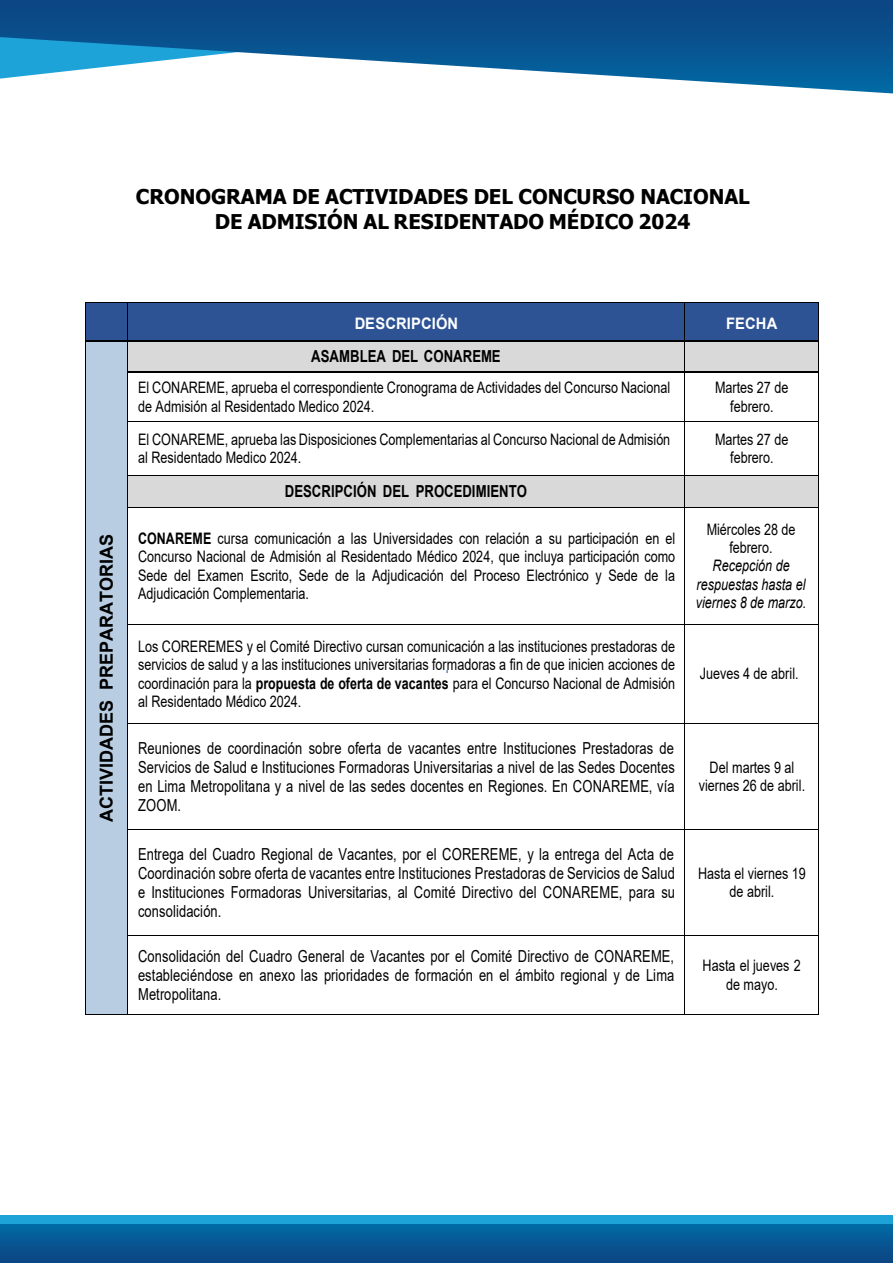
<style>
.page{position:relative;width:893px;height:1263px;background:#fff}
.page>*{position:absolute;margin:0;border:0;box-sizing:border-box;transform-origin:0 0}
.t1{font:700 20.4px/24.5px "Tahoma";letter-spacing:-.005em;color:#000}
.t2{font:700 18px "Arial";color:#000}
.t3{font:16.5px/19px "Arial";letter-spacing:.015em;color:#000;text-align:justify;scale:.78 1}
.t4{font:700 16.5px "Arial";color:#000;scale:.8 1}
.t5{font:15.9px/18.5px "Arial";color:#000;text-align:center;scale:.79 1}
.t6{font:italic 15.9px/18.6px "Arial";color:#000;text-align:center;scale:.79 1}
.t7{font:700 15.9px "Arial";letter-spacing:.01em;color:#fff;scale:.93 1}
.s1{font-weight:700}
</style>
<div class="page">
<div style="left:0;top:1215px;width:893px;height:40px;background:#1da3d8"></div>
<div style="left:0;top:1225px;width:893px;height:38px;background:linear-gradient(to bottom,#0169a3,#0d4583)"></div>
<svg style="left:0;top:0;width:893px;height:93px"></svg>
<div style="left:86px;top:303px;width:41px;height:37px;background:#2e5395"></div>
<div style="left:128px;top:303px;width:556px;height:37px;background:#2e5395"></div>
<div style="left:685px;top:303px;width:133px;height:37px;background:#2e5395"></div>
<hr style="left:86px;top:302px;width:41px;height:1px;background:#000">
<hr style="left:128px;top:302px;width:556px;height:1px;background:#000">
<hr style="left:685px;top:302px;width:133px;height:1px;background:#000">
<hr style="left:85px;top:303px;width:1px;height:37px;background:#000">
<hr style="left:127px;top:303px;width:1px;height:37px;background:#000">
<hr style="left:684px;top:303px;width:1px;height:37px;background:#000">
<hr style="left:818px;top:303px;width:1px;height:37px;background:#000">
<div style="left:86px;top:341px;width:41px;height:673px;background:#b8cce2"></div>
<div style="left:128px;top:341px;width:556px;height:30px;background:#d9d9d9"></div>
<div style="left:685px;top:341px;width:133px;height:30px;background:#d9d9d9"></div>
<hr style="left:86px;top:340px;width:41px;height:1px;background:#000">
<hr style="left:128px;top:340px;width:556px;height:1px;background:#000">
<hr style="left:685px;top:340px;width:133px;height:1px;background:#000">
<hr style="left:85px;top:341px;width:1px;height:30px;background:#000">
<hr style="left:127px;top:341px;width:1px;height:30px;background:#000">
<hr style="left:684px;top:341px;width:1px;height:30px;background:#000">
<hr style="left:818px;top:341px;width:1px;height:30px;background:#000">
<hr style="left:128px;top:371px;width:556px;height:1px;background:#000">
<hr style="left:685px;top:371px;width:133px;height:1px;background:#000">
<hr style="left:85px;top:372px;width:1px;height:49px;background:#000">
<hr style="left:127px;top:372px;width:1px;height:49px;background:#000">
<hr style="left:684px;top:372px;width:1px;height:49px;background:#000">
<hr style="left:818px;top:372px;width:1px;height:49px;background:#000">
<hr style="left:128px;top:421px;width:556px;height:1px;background:#000">
<hr style="left:685px;top:421px;width:133px;height:1px;background:#000">
<hr style="left:85px;top:422px;width:1px;height:53px;background:#000">
<hr style="left:127px;top:422px;width:1px;height:53px;background:#000">
<hr style="left:684px;top:422px;width:1px;height:53px;background:#000">
<hr style="left:818px;top:422px;width:1px;height:53px;background:#000">
<div style="left:128px;top:475px;width:556px;height:32px;background:#d9d9d9"></div>
<div style="left:685px;top:475px;width:133px;height:32px;background:#d9d9d9"></div>
<hr style="left:128px;top:475px;width:556px;height:1px;background:#000">
<hr style="left:685px;top:475px;width:133px;height:1px;background:#000">
<hr style="left:85px;top:475px;width:1px;height:32px;background:#000">
<hr style="left:127px;top:475px;width:1px;height:32px;background:#000">
<hr style="left:684px;top:475px;width:1px;height:32px;background:#000">
<hr style="left:818px;top:475px;width:1px;height:32px;background:#000">
<hr style="left:128px;top:507px;width:556px;height:1px;background:#000">
<hr style="left:685px;top:507px;width:133px;height:1px;background:#000">
<hr style="left:85px;top:508px;width:1px;height:116px;background:#000">
<hr style="left:127px;top:508px;width:1px;height:116px;background:#000">
<hr style="left:684px;top:508px;width:1px;height:116px;background:#000">
<hr style="left:818px;top:508px;width:1px;height:116px;background:#000">
<hr style="left:128px;top:624px;width:556px;height:1px;background:#000">
<hr style="left:685px;top:624px;width:133px;height:1px;background:#000">
<hr style="left:85px;top:625px;width:1px;height:98px;background:#000">
<hr style="left:127px;top:625px;width:1px;height:98px;background:#000">
<hr style="left:684px;top:625px;width:1px;height:98px;background:#000">
<hr style="left:818px;top:625px;width:1px;height:98px;background:#000">
<hr style="left:128px;top:723px;width:556px;height:1px;background:#000">
<hr style="left:685px;top:723px;width:133px;height:1px;background:#000">
<hr style="left:85px;top:724px;width:1px;height:105px;background:#000">
<hr style="left:127px;top:724px;width:1px;height:105px;background:#000">
<hr style="left:684px;top:724px;width:1px;height:105px;background:#000">
<hr style="left:818px;top:724px;width:1px;height:105px;background:#000">
<hr style="left:128px;top:829px;width:556px;height:1px;background:#000">
<hr style="left:685px;top:829px;width:133px;height:1px;background:#000">
<hr style="left:85px;top:829px;width:1px;height:106px;background:#000">
<hr style="left:127px;top:829px;width:1px;height:106px;background:#000">
<hr style="left:684px;top:829px;width:1px;height:106px;background:#000">
<hr style="left:818px;top:829px;width:1px;height:106px;background:#000">
<hr style="left:128px;top:935px;width:556px;height:1px;background:#000">
<hr style="left:685px;top:935px;width:133px;height:1px;background:#000">
<hr style="left:85px;top:936px;width:1px;height:78px;background:#000">
<hr style="left:86px;top:1014px;width:41px;height:1px;background:#000">
<hr style="left:127px;top:936px;width:1px;height:78px;background:#000">
<hr style="left:128px;top:1014px;width:556px;height:1px;background:#000">
<hr style="left:684px;top:936px;width:1px;height:78px;background:#000">
<hr style="left:685px;top:1014px;width:133px;height:1px;background:#000">
<hr style="left:818px;top:936px;width:1px;height:78px;background:#000">
<p class="t1" style="left:215px;top:185px;width:536px;text-indent:-79px">CRONOGRAMA DE ACTIVIDADES DEL CONCURSO NACIONAL<br>DE ADMISIÓN AL RESIDENTADO MÉDICO 2024</p>
<p class="t2" style="left:94px;top:822px;width:289px;rotate:-90deg">ACTIVIDADES PREPARATORIAS</p>
<p class="t7" style="left:355px;top:312px;width:113px">DESCRIPCIÓN</p>
<p class="t7" style="left:726px;top:312px;width:57px">FECHA</p>
<p class="t4" style="left:311px;top:345px;width:238px">ASAMBLEA DEL CONAREME</p>
<p class="t5" style="left:138px;top:378px;width:675px;text-align:left">El CONAREME, aprueba el correspondiente Cronograma de Actividades del Concurso Nacional de Admisión al Residentado Medico 2024.</p>
<p class="t5" style="left:715px;top:379px;width:94px">Martes 27 de febrero.</p>
<p class="t5" style="left:138px;top:430px;width:675px;text-align:left">El CONAREME, aprueba las Disposiciones Complementarias al Concurso Nacional de Admisión al Residentado Medico 2024.</p>
<p class="t5" style="left:715px;top:430px;width:94px">Martes 27 de febrero.</p>
<p class="t4" style="left:285px;top:480px;width:304px">DESCRIPCIÓN DEL PROCEDIMIENTO</p>
<p class="t5" style="left:138px;top:529px;width:681px;text-align:justify"><span class="s1">CONAREME</span> cursa comunicación a las Universidades con relación a su participación en el Concurso Nacional de Admisión al Residentado Médico 2024, que incluya participación como Sede del Examen Escrito, Sede de la Adjudicación del Proceso Electrónico y Sede de la Adjudicación Complementaria.</p>
<p class="t5" style="left:707px;top:520px;width:114px">Miércoles 28 de febrero.</p>
<p class="t6" style="left:696px;top:557px;width:142px">Recepción de respuestas hasta el viernes 8 de marzo.</p>
<p class="t5" style="left:138px;top:637px;width:681px;text-align:justify">Los COREREMES y el Comité Directivo cursan comunicación a las instituciones prestadoras de servicios de salud y a las instituciones universitarias formadoras a fin de que inicien acciones de coordinación para la <span class="s1">propuesta de oferta de vacantes</span> para el Concurso Nacional de Admisión al Residentado Médico 2024.</p>
<p class="t3" style="left:138px;top:738px;width:690px">Reuniones de coordinación sobre oferta de vacantes entre Instituciones Prestadoras de Servicios de Salud e Instituciones Formadoras Universitarias a nivel de las Sedes Docentes en Lima Metropolitana y a nivel de las sedes docentes en Regiones. En CONAREME, vía ZOOM.</p>
<p class="t3" style="left:138px;top:844px;width:690px">Entrega del Cuadro Regional de Vacantes, por el COREREME, y la entrega del Acta de Coordinación sobre oferta de vacantes entre Instituciones Prestadoras de Servicios de Salud e Instituciones Formadoras Universitarias, al Comité Directivo del CONAREME, para su consolidación.</p>
<p class="t5" style="left:700px;top:664px;width:127px">Jueves 4 de abril.</p>
<p class="t5" style="left:699px;top:758px;width:136px;line-height:18px">Del martes 9 al viernes 26 de abril.</p>
<p class="t5" style="left:698px;top:864px;width:138px">Hasta el viernes 19 de abril.</p>
<p class="t3" style="left:138px;top:946px;width:689px">Consolidación del Cuadro General de Vacantes por el Comité Directivo de CONAREME, estableciéndose en anexo las prioridades de formación en el ámbito regional y de Lima Metropolitana.</p>
<p class="t5" style="left:702px;top:956px;width:126px">Hasta el jueves 2 de mayo.</p>
</div>
